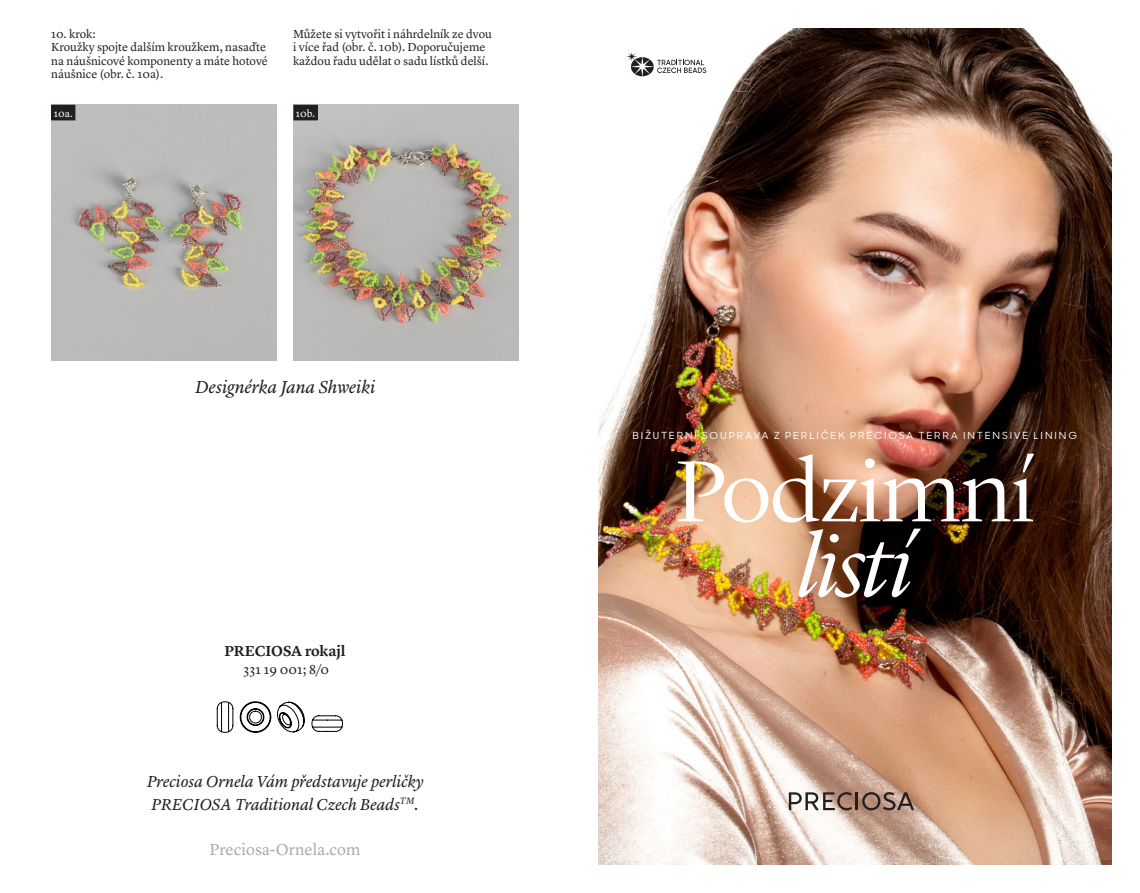
<style>
.page{position:relative;width:1140px;height:893px;background:#fff}
.page>*{position:absolute;margin:0;border:0;box-sizing:border-box;transform-origin:0 0}
.t1{font:300 90px "Lyon Display";letter-spacing:-.005em;color:#fff;scale:1.05 1}
.t2{font:italic 300 90px "Lyon Display";letter-spacing:-.02em;color:#fff;scale:1.05 1}
.t3{font:italic 18px "Lyon Text";letter-spacing:-.005em;color:#231f20}
.t4{font:italic 16.5px/22.5px "Lyon Text";letter-spacing:-.005em;color:#231f20}
.t5{font:16.5px "Lyon Text";color:#a8abac}
.t6{font:600 15px "Lyon Text";color:#231f20}
.t7{font:13.5px "Lyon Text";letter-spacing:.01em;color:#231f20}
.t8{font:12px/13.5px "Lyon Text";color:#231f20}
.t9{font:10.5px "Lyon Text";color:#fff}
.t10{font:500 9.75px "Sharp Sans Display No 1";letter-spacing:.18em;color:#fff;scale:1.05 1}
</style>
<div class="page">
<img style="left:598px;top:28px;width:513px;height:836px">
<svg style="left:240px;top:702px;width:31px;height:30px"></svg>
<svg style="left:217px;top:702px;width:16px;height:30px"></svg>
<svg style="left:312px;top:716px;width:31px;height:16px"></svg>
<svg style="left:277px;top:702px;width:27px;height:30px"></svg>
<svg style="left:626px;top:52px;width:80px;height:24px"></svg>
<hr style="left:855px;top:792px;width:3px;height:18px;background:#231f20">
<svg style="left:862px;top:792px;width:52px;height:18px"></svg>
<svg style="left:789px;top:792px;width:63px;height:18px"></svg>
<img style="left:51px;top:105px;width:226px;height:255px">
<img style="left:293px;top:105px;width:226px;height:255px">
<div style="left:52px;top:105px;width:23px;height:15px;background:#231f20"></div>
<div style="left:51px;top:105px;width:24px;height:15px;border:1px solid #231f20"></div>
<div style="left:294px;top:105px;width:23px;height:15px;background:#231f20"></div>
<div style="left:293px;top:105px;width:24px;height:15px;border:1px solid #231f20"></div>
<p class="t8" style="left:51px;top:26px;width:218px">10. krok:<br>Kroužky spojte dalším kroužkem, nasaďte na náušnicové komponenty a máte hotové náušnice (obr. č. 10a).</p>
<p class="t8" style="left:293px;top:26px;width:200px">Můžete si vytvořit i náhrdelník ze dvou i více řad (obr. č. 10b). Doporučujeme každou řadu udělat o sadu lístků delší.</p>
<p class="t9" style="left:54px;top:105px;width:21px">10a.</p>
<p class="t9" style="left:296px;top:105px;width:21px">10b.</p>
<h2 class="t3" style="left:195px;top:374px;width:182px">Designérka Jana Shweiki</h2>
<p class="t6" style="left:224px;top:640px;width:123px">PRECIOSA rokajl</p>
<p class="t7" style="left:243px;top:660px;width:87px">331 19 001; 8/0</p>
<h3 class="t4" style="left:147px;top:769px;width:278px">Preciosa Ornela Vám představuje perličky<br>PRECIOSA Traditional Czech Beads<sup>TM</sup>.</h3>
<h3 class="t5" style="left:209px;top:836px;width:152px">Preciosa-Ornela.com</h3>
<p class="t10" style="left:632px;top:428px;width:425px">BIŽUTERNÍ SOUPRAVA Z PERLIČEK PRECIOSA TERRA INTENSIVE LINING</p>
<h1 class="t1" style="left:675px;top:426px;width:343px">Podzimní</h1>
<h1 class="t2" style="left:797px;top:501px;width:111px">listí</h1>
</div>
